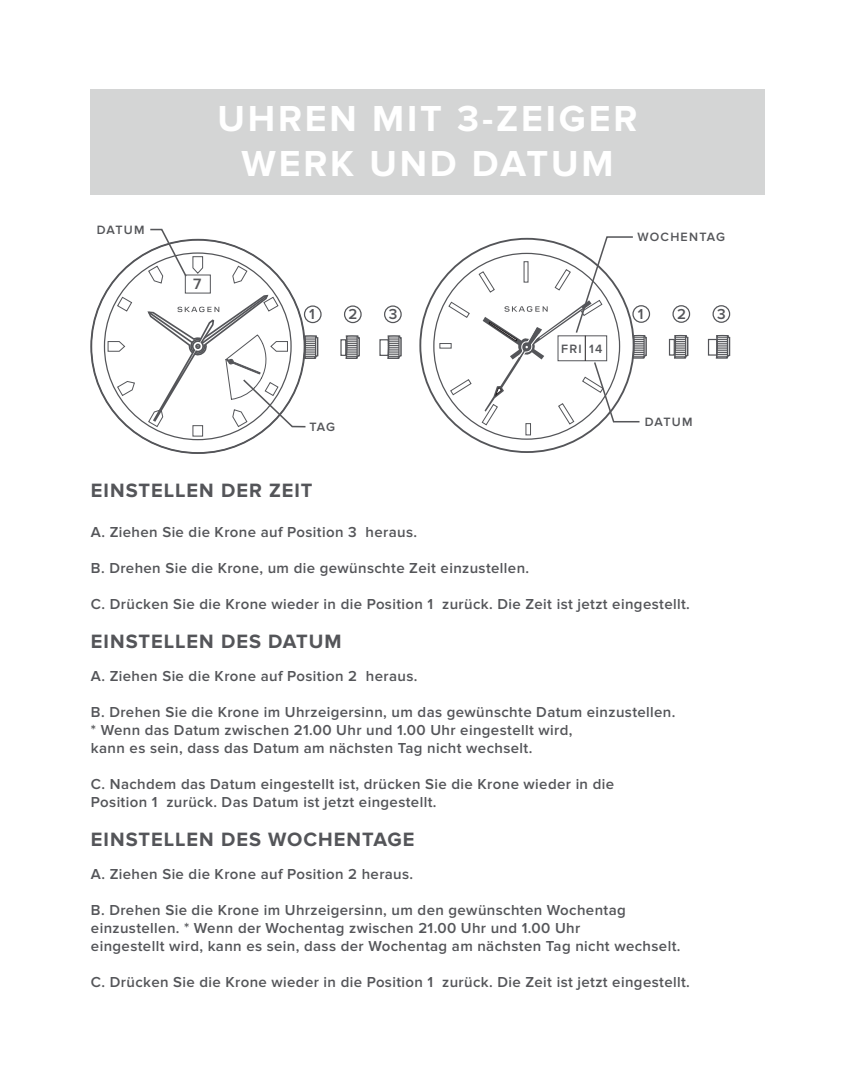
<style>
.page{position:relative;width:855px;height:1080px;background:#fff}
.page>*{position:absolute;margin:0;border:0;box-sizing:border-box;transform-origin:0 0}
.t1{font:700 37.5px/45px "Proxima Nova";letter-spacing:.075em;color:#fff;text-align:center}
.t2{font:700 20px "Proxima Nova";letter-spacing:.05em;color:#545559}
.t3{font:600 15.5px "Proxima Nova";color:#555659}
.t4{font:600 15px/18px "Proxima Nova";letter-spacing:.025em;color:#545559}
.t5{font:600 12.5px "Proxima Nova";letter-spacing:.1em;color:#545559}
</style>
<div class="page">
<svg style="left:345px;top:335px;width:15px;height:24px"></svg>
<div style="left:340px;top:339px;width:6px;height:17px;border:1px solid #545559"></div>
<svg style="left:387px;top:335px;width:15px;height:24px"></svg>
<div style="left:379px;top:339px;width:10px;height:17px;border:1px solid #545559"></div>
<div style="left:304px;top:305px;width:18px;height:18px;border:1px solid #545559;border-radius:50%"></div>
<div style="left:344px;top:305px;width:18px;height:18px;border:1px solid #545559;border-radius:50%"></div>
<div style="left:384px;top:305px;width:18px;height:18px;border:1px solid #545559;border-radius:50%"></div>
<svg style="left:439px;top:236px;width:209px;height:200px"></svg>
<svg style="left:673px;top:334px;width:16px;height:25px"></svg>
<div style="left:669px;top:339px;width:6px;height:17px;border:1px solid #545559"></div>
<svg style="left:715px;top:334px;width:16px;height:25px"></svg>
<div style="left:708px;top:339px;width:9px;height:17px;border:1px solid #545559"></div>
<div style="left:632px;top:305px;width:18px;height:18px;border:1px solid #545559;border-radius:50%"></div>
<div style="left:672px;top:305px;width:18px;height:18px;border:1px solid #545559;border-radius:50%"></div>
<div style="left:713px;top:305px;width:17px;height:18px;border:1px solid #545559;border-radius:50%"></div>
<svg style="left:107px;top:228px;width:212px;height:209px"></svg>
<div style="left:90px;top:89px;width:675px;height:106px;background:#d4d5d5"></div>
<p class="t5" style="left:97px;top:222px;width:49px">DATUM</p>
<h1 class="t1" style="left:218px;top:96px;width:421px">UHREN MIT 3-ZEIGER<br>WERK UND DATUM</h1>
<p class="t3" style="left:193px;top:275px;width:10px">7</p>
<p class="t5" style="left:637px;top:230px;width:89px">WOCHENTAG</p>
<p class="t4" style="left:309px;top:306px;width:7px">1</p>
<p class="t4" style="left:349px;top:305px;width:10px">2</p>
<p class="t4" style="left:389px;top:305px;width:10px">3</p>
<p class="t4" style="left:638px;top:305px;width:7px">1</p>
<p class="t4" style="left:677px;top:305px;width:10px">2</p>
<p class="t4" style="left:717px;top:305px;width:10px">3</p>
<p class="t5" style="left:561px;top:342px;width:43px">FRI 14</p>
<p class="t5" style="left:309px;top:420px;width:27px">TAG</p>
<p class="t5" style="left:645px;top:415px;width:49px">DATUM</p>
<h2 class="t2" style="left:91px;top:479px;width:223px">EINSTELLEN DER ZEIT</h2>
<p class="t4" style="left:91px;top:524px;width:328px">A. Ziehen Sie die Krone auf Position 3 heraus.</p>
<p class="t4" style="left:91px;top:560px;width:440px">B. Drehen Sie die Krone, um die gewünschte Zeit einzustellen.</p>
<p class="t4" style="left:91px;top:596px;width:600px">C. Drücken Sie die Krone wieder in die Position 1 zurück. Die Zeit ist jetzt eingestellt.</p>
<h2 class="t2" style="left:91px;top:630px;width:252px">EINSTELLEN DES DATUM</h2>
<p class="t4" style="left:91px;top:668px;width:328px">A. Ziehen Sie die Krone auf Position 2 heraus.</p>
<p class="t4" style="left:91px;top:704px;width:586px">B. Drehen Sie die Krone im Uhrzeigersinn, um das gewünschte Datum einzustellen. * Wenn das Datum zwischen 21.00 Uhr und 1.00 Uhr eingestellt wird,<br>kann es sein, dass das Datum am nächsten Tag nicht wechselt.</p>
<p class="t4" style="left:91px;top:776px;width:525px">C. Nachdem das Datum eingestellt ist, drücken Sie die Krone wieder in die<br>Position 1 zurück. Das Datum ist jetzt eingestellt.</p>
<h2 class="t2" style="left:91px;top:828px;width:325px">EINSTELLEN DES WOCHENTAGE</h2>
<p class="t4" style="left:91px;top:866px;width:324px">A. Ziehen Sie die Krone auf Position 2 heraus.</p>
<p class="t4" style="left:91px;top:902px;width:591px">B. Drehen Sie die Krone im Uhrzeigersinn, um den gewünschten Wochentag einzustellen. * Wenn der Wochentag zwischen 21.00 Uhr und 1.00 Uhr<br>eingestellt wird, kann es sein, dass der Wochentag am nächsten Tag nicht wechselt.</p>
<p class="t4" style="left:91px;top:974px;width:600px">C. Drücken Sie die Krone wieder in die Position 1 zurück. Die Zeit ist jetzt eingestellt.</p>
</div>
